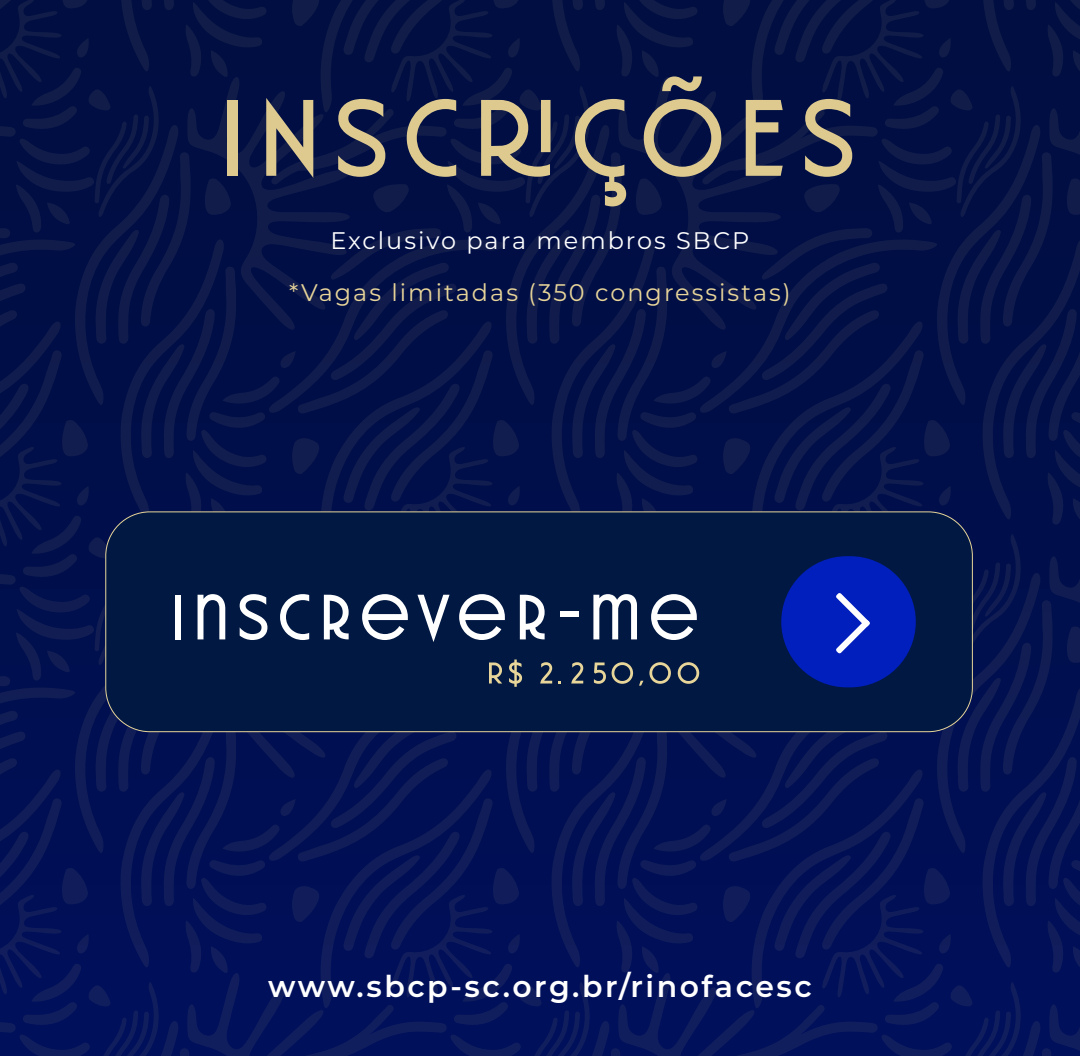
<style>
.page{position:relative;width:1080px;height:1056px;background:#fff}
.page>*{position:absolute;margin:0;border:0;box-sizing:border-box;transform-origin:0 0}
.t1{font:700 101.1px "Florisha";letter-spacing:.08em;color:#deca8f}
.t2{font:700 59.6px "Florisha";letter-spacing:.075em;color:#fff}
.t3{font:600 30px "Montserrat";letter-spacing:.085em;color:#fff}
.t4{font:24px "Montserrat";letter-spacing:.085em;color:#e8d599}
.t5{font:24px "Montserrat";letter-spacing:.085em;color:#fff}
</style>
<div class="page">
<div style="left:0;top:0;width:1080px;height:1056px;background:linear-gradient(to right,#05124d,#05134e)"></div>
<div style="left:106px;top:512px;width:866px;height:220px;background:#001842;border-radius:44px"></div>
<svg style="left:489px;top:662px;width:13px;height:21px"></svg>
<svg style="left:509px;top:659px;width:13px;height:28px"></svg>
<svg style="left:540px;top:662px;width:12px;height:21px"></svg>
<svg style="left:571px;top:662px;width:12px;height:21px"></svg>
<svg style="left:594px;top:662px;width:12px;height:22px"></svg>
<svg style="left:612px;top:662px;width:21px;height:22px"></svg>
<svg style="left:639px;top:681px;width:4px;height:5px"></svg>
<svg style="left:649px;top:662px;width:22px;height:22px"></svg>
<svg style="left:678px;top:662px;width:21px;height:22px"></svg>
<div style="left:781px;top:556px;width:135px;height:131px;background:#001fbc;border-radius:66px"></div>
<svg style="left:836px;top:593px;width:34px;height:61px"></svg>
<h1 class="t1" style="left:220px;top:66px;width:642px">INSCRIÇÕES</h1>
<p class="t5" style="left:331px;top:224px;width:420px">Exclusivo para membros SBCP</p>
<p class="t4" style="left:289px;top:276px;width:503px">*Vagas limitadas (350 congressistas)</p>
<h2 class="t2" style="left:170px;top:575px;width:533px">INSCREVER-ME</h2>
<p class="t3" style="left:268px;top:965px;width:545px">www.sbcp-sc.org.br/rinofacesc</p>
</div>
